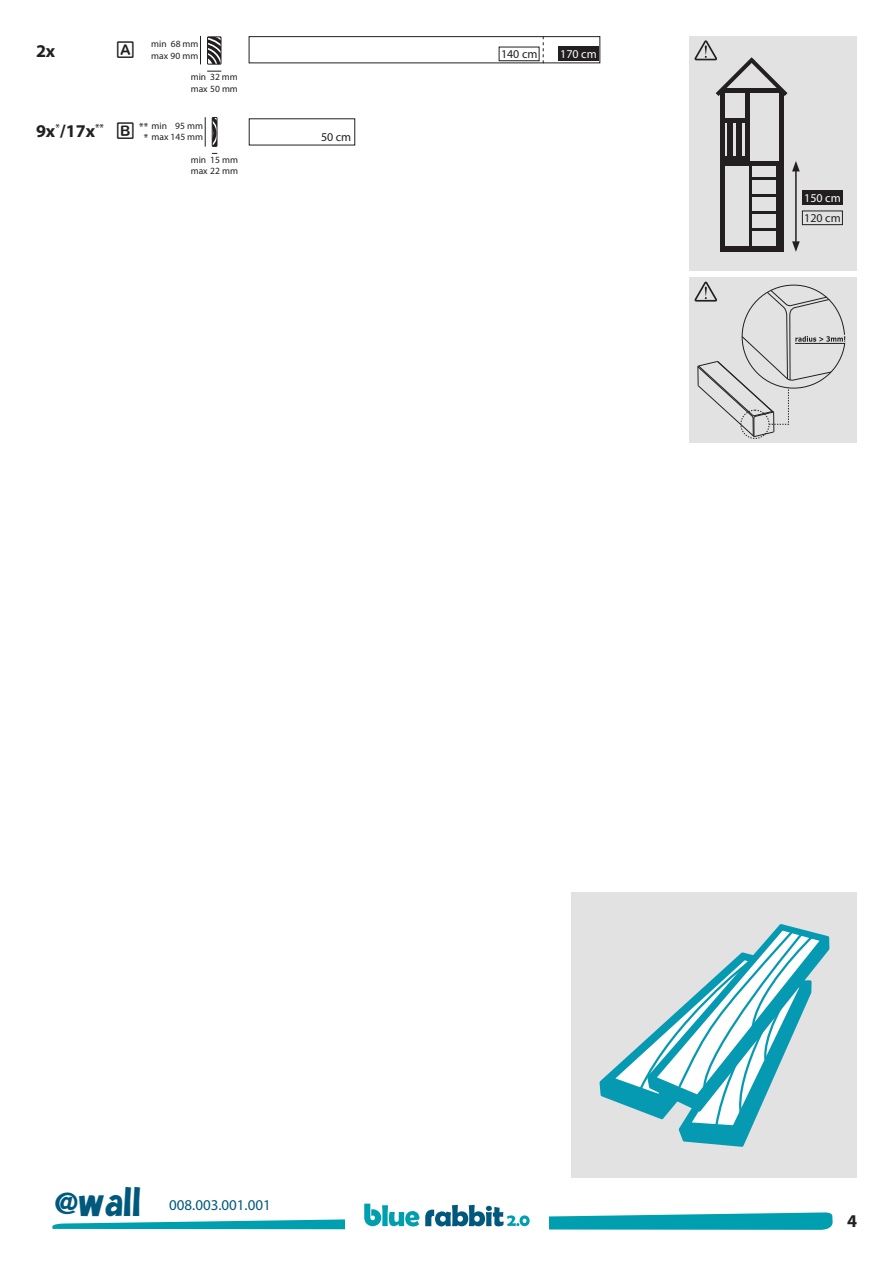
<style>
.page{position:relative;width:893px;height:1263px;background:#fff}
.page>*{position:absolute;margin:0;border:0;box-sizing:border-box;transform-origin:0 0}
.t1{font:36px "HGP Soei Kakupoptai";color:#00597d}
.t2{font:700 18px "Myriad Pro";color:#231f20}
.t3{font:18px "DDD Round Square";color:#231f20}
.t4{font:15px "Myriad Pro";color:#00597d}
.t5{font:12px "Myriad Pro";color:#231f20}
.t6{font:12px "Myriad Pro";color:#fff}
.t7{font:condensed 12px "Myriad Pro";color:#231f20}
.t8{font:9.6px/11.4px "Myriad Pro";color:#231f20}
.t9{font:9.45px/11.4px "Myriad Pro";color:#231f20}
.s1{font-family:"DDD Round Square";font-weight:400}
</style>
<div class="page">
<svg style="left:52px;top:1203px;width:781px;height:27px"></svg>
<div style="left:572px;top:893px;width:285px;height:285px;background:#e2e2e2"></div>
<svg style="left:599px;top:924px;width:230px;height:223px"></svg>
<div style="left:690px;top:277px;width:167px;height:166px;background:#e2e2e2"></div>
<div style="left:741px;top:410px;width:28px;height:29px;border:1px dashed #231f20;border-radius:50%"></div>
<svg style="left:200px;top:36px;width:1px;height:28px"></svg>
<svg style="left:207px;top:71px;width:14px;height:1px"></svg>
<svg style="left:209px;top:39px;width:10px;height:23px"></svg>
<div style="left:207px;top:37px;width:14px;height:27px;border:1px solid #231f20"></div>
<div style="left:249px;top:36px;width:351px;height:27px;border:1px solid #231f20"></div>
<svg style="left:543px;top:36px;width:1px;height:27px"></svg>
<div style="left:558px;top:47px;width:41px;height:14px;background:#231f20"></div>
<div style="left:499px;top:47px;width:40px;height:14px;border:1px solid #231f20"></div>
<hr style="left:205px;top:117px;width:1px;height:30px;background:#231f20">
<svg style="left:214px;top:119px;width:1px;height:26px"></svg>
<div style="left:212px;top:117px;width:5px;height:30px;border:1px solid #231f20"></div>
<div style="left:690px;top:36px;width:167px;height:234px;background:#e2e2e2"></div>
<hr style="left:720px;top:90px;width:4px;height:162px;background:#231f20">
<hr style="left:745px;top:89px;width:4px;height:74px;background:#231f20">
<div style="left:736px;top:120px;width:5px;height:40px;background:#231f20"></div>
<div style="left:728px;top:120px;width:5px;height:40px;background:#231f20"></div>
<hr style="left:779px;top:90px;width:4px;height:162px;background:#231f20">
<hr style="left:723px;top:119px;width:23px;height:4px;background:#231f20">
<hr style="left:723px;top:156px;width:23px;height:4px;background:#231f20">
<svg style="left:694px;top:161px;width:152px;height:277px"></svg>
<svg style="left:694px;top:40px;width:93px;height:56px"></svg>
<div style="left:802px;top:211px;width:41px;height:14px;border:1px solid #231f20"></div>
<p class="t9" style="left:151px;top:38px;width:49px">min 68 mm max 90 mm</p>
<p class="t9" style="left:191px;top:71px;width:49px">min 32 mm max 50 mm</p>
<h2 class="t2" style="left:36px;top:40px;width:21px">2x</h2>
<h2 class="t3" style="left:117px;top:41px;width:19px">A</h2>
<p class="t5" style="left:501px;top:47px;width:38px">140 cm</p>
<p class="t6" style="left:560px;top:47px;width:38px">170 cm</p>
<h2 class="t2" style="left:36px;top:120px;width:100px">9x<sup>*</sup>/17x<sup>**</sup> <span class="s1">B</span></h2>
<p class="t5" style="left:321px;top:129px;width:32px">50 cm</p>
<p class="t8" style="left:152px;top:120px;width:53px">min 95 mm max 145 mm</p>
<p class="t8" style="left:191px;top:154px;width:49px">min 15 mm max 22 mm</p>
<p class="t7" style="left:139px;top:120px;width:10px">**</p>
<p class="t7" style="left:144px;top:131px;width:6px">*</p>
<p class="t6" style="left:804px;top:191px;width:38px">150 cm</p>
<p class="t5" style="left:804px;top:211px;width:38px">120 cm</p>
<h1 class="t1" style="left:54px;top:1185px;width:88px">@wall</h1>
<h3 class="t4" style="left:169px;top:1196px;width:103px">008.003.001.001</h3>
<h2 class="t2" style="left:847px;top:1210px;width:11px">4</h2>
</div>
